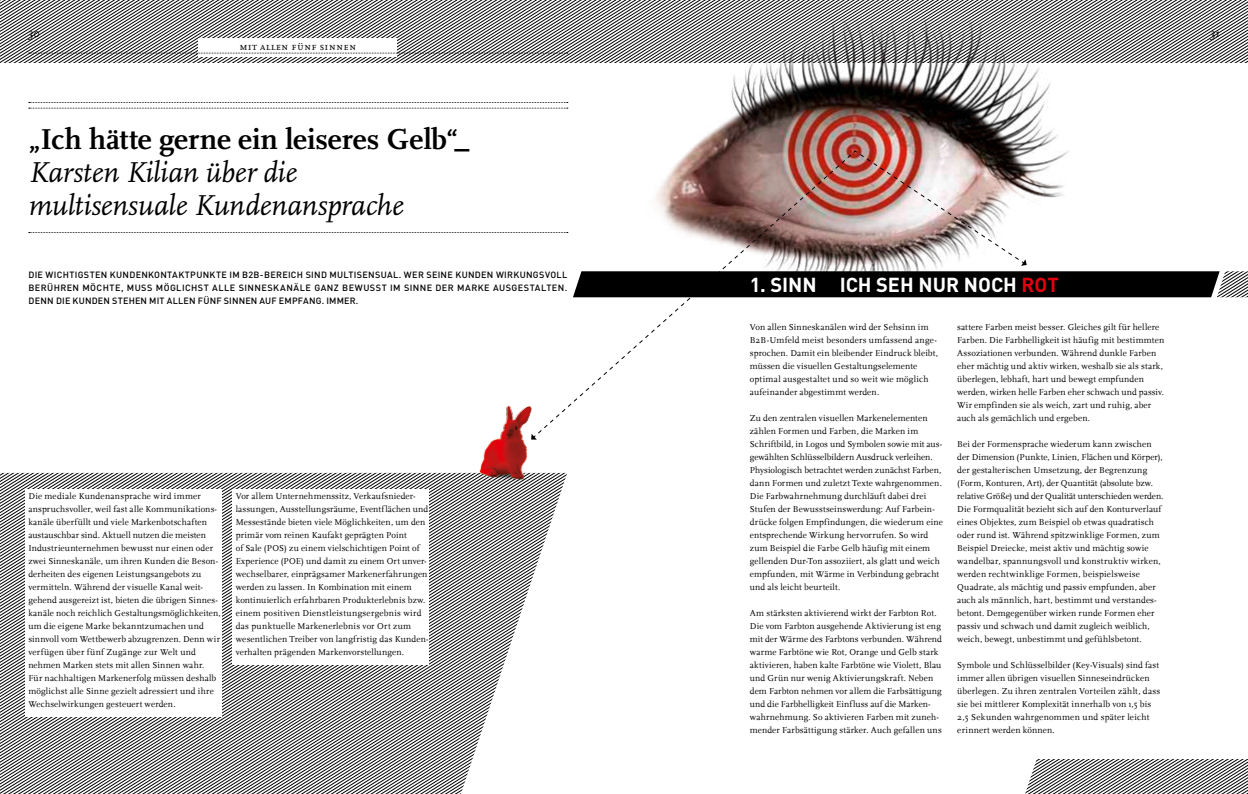
<style>
.page{position:relative;width:1248px;height:794px;background:#fff}
.page>*{position:absolute;margin:0;border:0;box-sizing:border-box;transform-origin:0 0}
.t1{font:italic 30px/33px "Scala LF";letter-spacing:-.005em;color:#000}
.t2{font:700 30px "Scala";color:#000}
.t3{font:700 20px "DIN";letter-spacing:.005em;color:#fff}
.t4{font:italic 12px "Scala";color:#000}
.t5{font:11px "Scala Caps";letter-spacing:.02em;color:#000}
.t6{font:9px/13px "Scala";letter-spacing:.015em;color:#000}
.t7{font:500 9px/13px "DIN";letter-spacing:.03em;color:#000;text-align:justify}
.s1{color:#e2000f}
</style>
<div class="page">
<svg style="left:0;top:0;width:61px;height:63px"></svg>
<svg style="left:61px;top:0;width:478px;height:63px"></svg>
<svg style="left:1239px;top:0;width:8px;height:63px"></svg>
<svg style="left:0;top:473px;width:76px;height:321px"></svg>
<svg style="left:76px;top:473px;width:491px;height:321px"></svg>
<svg style="left:1025px;top:759px;width:222px;height:35px"></svg>
<svg style="left:29px;top:102px;width:510px;height:7px"></svg>
<img style="left:539px;top:0;width:700px;height:298px">
<img style="left:479px;top:405px;width:58px;height:76px">
<svg style="left:532px;top:150px;width:492px;height:284px"></svg>
<svg style="left:531px;top:434px;width:6px;height:5px"></svg>
<svg style="left:29px;top:153px;width:1218px;height:144px"></svg>
<div style="left:198px;top:38px;width:199px;height:19px;background:#fff"></div>
<svg style="left:29px;top:53px;width:539px;height:1px"></svg>
<div style="left:26px;top:489px;width:195px;height:228px;background:#fff"></div>
<div style="left:233px;top:489px;width:196px;height:176px;background:#fff"></div>
<h3 class="t4" style="left:28px;top:27px;width:13px">30</h3>
<h3 class="t4" style="left:1210px;top:27px;width:11px">31</h3>
<p class="t5" style="left:239px;top:40px;width:118px">mit allen fünf sinnen</p>
<h1 class="t2" style="left:28px;top:122px;width:442px">„Ich hätte gerne ein leiseres Gelb“_</h1>
<h1 class="t1" style="left:28px;top:156px;width:377px">Karsten Kilian über die multisensuale Kundenansprache</h1>
<p class="t7" style="left:28px;top:268px;width:540px">DIE WICHTIGSTEN KUNDENKONTAKTPUNKTE IM B2B-BEREICH SIND M ULTISENSUAL. WER SEINE KUNDEN WIRKUNGSVOLL BERÜHREN M ÖCHTE, M USS MÖGLICHST ALLE SINNESKANÄLE GANZ BEWUSST IM SINNE DER MARKE AUSGESTALTEN.<br>DENN DIE KUNDEN STEHEN MIT ALLEN FÜNF SINNEN AUF EMP</p>
<p class="t7" style="left:298px;top:294px;width:35px">FANG. IMM</p>
<p class="t7" style="left:344px;top:294px;width:16px">ER.</p>
<p class="t6" style="left:28px;top:489px;width:194px">Die mediale Kundenansprache wird immer anspruchsvoller, weil fast alle Kommunikations&shy;kanäle überfüllt und viele Markenbotschaften austauschbar sind. Aktuell nutzen die meisten Industrieunternehmen bewusst nur einen oder zwei Sinneskanäle, um ihren Kunden die Beson&shy;derheiten des eigenen Leistungsangebots zu vermitteln. Während der visuelle Kanal weit&shy;gehend ausgereizt ist, bieten die übrigen Sinnes&shy;kanäle noch reichlich Gestaltungsmöglichkeiten, um die eigene Marke bekanntzumachen und sinnvoll vom Wettbewerb abzugrenzen. Denn wir verfügen über fünf Zugänge zur Welt und nehmen Marken stets mit allen Sinnen wahr.<br>Für nachhaltigen Markenerfolg müssen deshalb möglichst alle Sinne gezielt adressiert und ihre Wechselwirkungen gesteuert werden.</p>
<p class="t6" style="left:236px;top:489px;width:194px">Vor allem Unternehmenssitz, Verkaufsnieder&shy;lassungen, Ausstellungsräume, Eventflächen und Messestände bieten viele Möglichkeiten, um den primär vom reinen Kaufakt geprägten Point<br>of Sale (POS) zu einem vielschichtigen Point of Experience (POE) und damit zu einem Ort unver&shy;wechselbarer, einprägsamer Markenerfahrungen werden zu lassen. In Kombination mit einem kontinuierlich erfahrbaren Produkterlebnis bzw. einem positiven Dienstleistungsergebnis wird das punktuelle Markenerlebnis vor Ort zum wesentlichen Treiber von langfristig das Kunden&shy;verhalten prägenden Markenvorstellungen.</p>
<h2 class="t3" style="left:749px;top:272px;width:311px">1. SINN ICH SEH NUR NOCH <span class="s1">ROT</span></h2>
<p class="t6" style="left:749px;top:320px;width:190px">Von allen Sinneskanälen wird der Sehsinn im B2B-Umfeld meist besonders umfassend ange&shy;sprochen. Damit ein bleibender Eindruck bleibt, müssen die visuellen Gestaltungselemente optimal ausgestaltet und so weit wie möglich aufeinander abgestimmt werden.</p>
<p class="t6" style="left:749px;top:411px;width:194px">Zu den zentralen visuellen Markenelementen zählen Formen und Farben, die Marken im Schriftbild, in Logos und Symbolen sowie mit aus&shy;gewählten Schlüsselbildern Ausdruck verleihen.<br>Physiologisch betrachtet werden zunächst Farben, dann Formen und zuletzt Texte wahrgenommen.<br>Die Farbwahrnehmung durchläuft dabei drei Stufen der Bewusstseinswerdung: Auf Farbein&shy;drücke folgen Empfindungen, die wiederum eine entsprechende Wirkung hervorrufen. So wird zum Beispiel die Farbe Gelb häufig mit einem gellenden Dur-Ton assoziiert, als glatt und weich empfunden, mit Wärme in Verbindung gebracht und als leicht beurteilt.</p>
<p class="t6" style="left:749px;top:606px;width:193px">Am stärksten aktivierend wirkt der Farbton Rot.<br>Die vom Farbton ausgehende Aktivierung ist eng mit der Wärme des Farbtons verbunden. Während warme Farbtöne wie Rot, Orange und Gelb stark aktivieren, haben kalte Farbtöne wie Violett, Blau und Grün nur wenig Aktivierungskraft. Neben dem Farbton nehmen vor allem die Farbsättigung und die Farbhelligkeit Einfluss auf die Marken&shy;wahrnehmung. So aktivieren Farben mit zuneh&shy;mender Farbsättigung stärker. Auch gefallen uns</p>
<p class="t6" style="left:957px;top:320px;width:208px">sattere Farben meist besser. Gleiches gilt für hellere Farben. Die Farbhelligkeit ist häufig mit bestimmten Assoziationen verbunden. Während dunkle Farben eher mächtig und aktiv wirken, weshalb sie als stark, überlegen, lebhaft, hart und bewegt empfunden werden, wirken helle Farben eher schwach und passiv.<br>Wir empfinden sie als weich, zart und ruhig, aber auch als gemächlich und ergeben.</p>
<p class="t6" style="left:957px;top:437px;width:208px">Bei der Formensprache wiederum kann zwischen der Dimension (Punkte, Linien, Flächen und Körper), der gestalterischen Umsetzung, der Begrenzung (Form, Konturen, Art), der Quantität (absolute bzw. relative Größe) und der Qualität unterschieden werden.<br>Die Formqualität bezieht sich auf den Konturverlauf eines Objektes, zum Beispiel ob etwas quadratisch oder rund ist. Während spitzwinklige Formen, zum Beispiel Dreiecke, meist aktiv und mächtig sowie wandelbar, spannungsvoll und konstruktiv wirken, werden rechtwinklige Formen, beispielsweise Quadrate, als mächtig und passiv empfunden, aber auch als männlich, hart, bestimmt und verstandes&shy;betont. Demgegenüber wirken runde Formen eher passiv und schwach und damit zugleich weiblich, weich, bewegt, unbestimmt und gefühlsbetont.</p>
<p class="t6" style="left:957px;top:658px;width:204px">Symbole und Schlüsselbilder (Key-Visuals) sind fast immer allen übrigen visuellen Sinneseindrücken überlegen. Zu ihren zentralen Vorteilen zählt, dass sie bei mittlerer Komplexität innerhalb von 1,5 bis 2,5 Sekunden wahrgenommen und später leicht erinnert werden können.</p>
</div>
